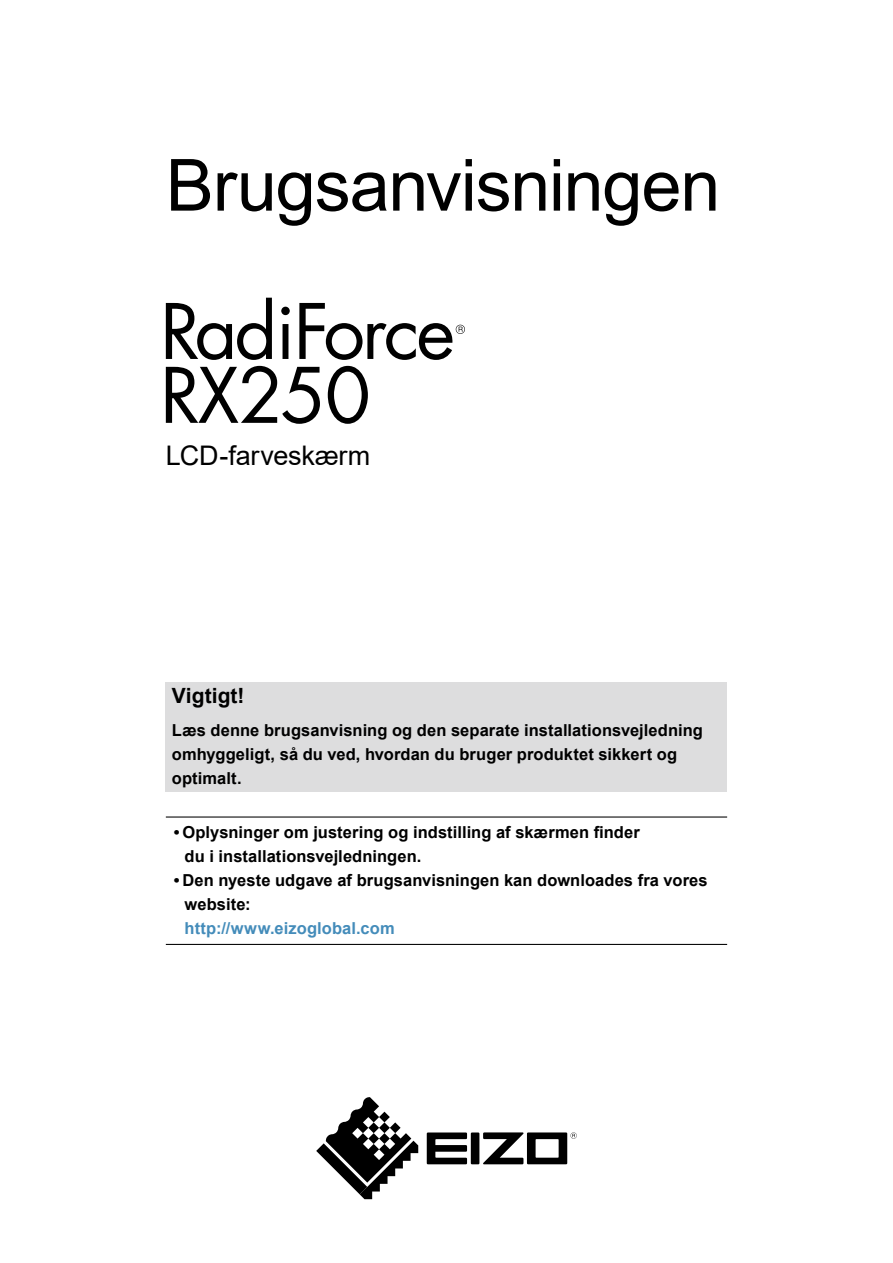
<style>
.page{position:relative;width:893px;height:1263px;background:#fff}
.page>*{position:absolute;margin:0;border:0;box-sizing:border-box;transform-origin:0 0}
.t1{font:72px "Arial";letter-spacing:-.015em;color:#000}
.t2{font:27px "Arial";letter-spacing:-.005em;color:#000}
.t3{font:700 21px "Arial";letter-spacing:.005em;color:#000}
.t4{font:700 16.5px/24px "Arial";letter-spacing:.005em;color:#000}
.t5{font:700 16.5px "Arial";letter-spacing:.005em;color:#448cba}
</style>
<div class="page">
<div style="left:166px;top:682px;width:561px;height:110px;background:#ddddde"></div>
<hr style="left:166px;top:816px;width:561px;height:1px;background:#000">
<hr style="left:166px;top:944px;width:561px;height:1px;background:#000">
<svg style="left:427px;top:1132px;width:150px;height:32px"></svg>
<svg style="left:316px;top:1097px;width:102px;height:102px"></svg>
<svg style="left:166px;top:298px;width:106px;height:62px"></svg>
<svg style="left:281px;top:307px;width:9px;height:52px"></svg>
<svg style="left:299px;top:303px;width:166px;height:57px"></svg>
<svg style="left:166px;top:366px;width:154px;height:58px"></svg>
<svg style="left:328px;top:366px;width:40px;height:58px"></svg>
<h1 class="t1" style="left:166px;top:136px;width:556px">Brugsanvisningen</h1>
<h2 class="t2" style="left:166px;top:437px;width:206px">LCD-farveskærm</h2>
<p class="t3" style="left:172px;top:681px;width:74px">Vigtigt!</p>
<p class="t4" style="left:172px;top:718px;width:533px">Læs denne brugsanvisning og den separate installationsvejledning omhyggeligt, så du ved, hvordan du bruger produktet sikkert og optimalt.</p>
<p class="t4" style="left:185px;top:820px;width:457px;text-indent:-11px">• Oplysninger om justering og indstilling af skærmen finder du i installationsvejledningen.</p>
<p class="t4" style="left:185px;top:868px;width:524px;text-indent:-11px">• Den nyeste udgave af brugsanvisningen kan downloades fra vores website:</p>
<p class="t5" style="left:185px;top:916px;width:212px">http://www.eizoglobal.com</p>
</div>
